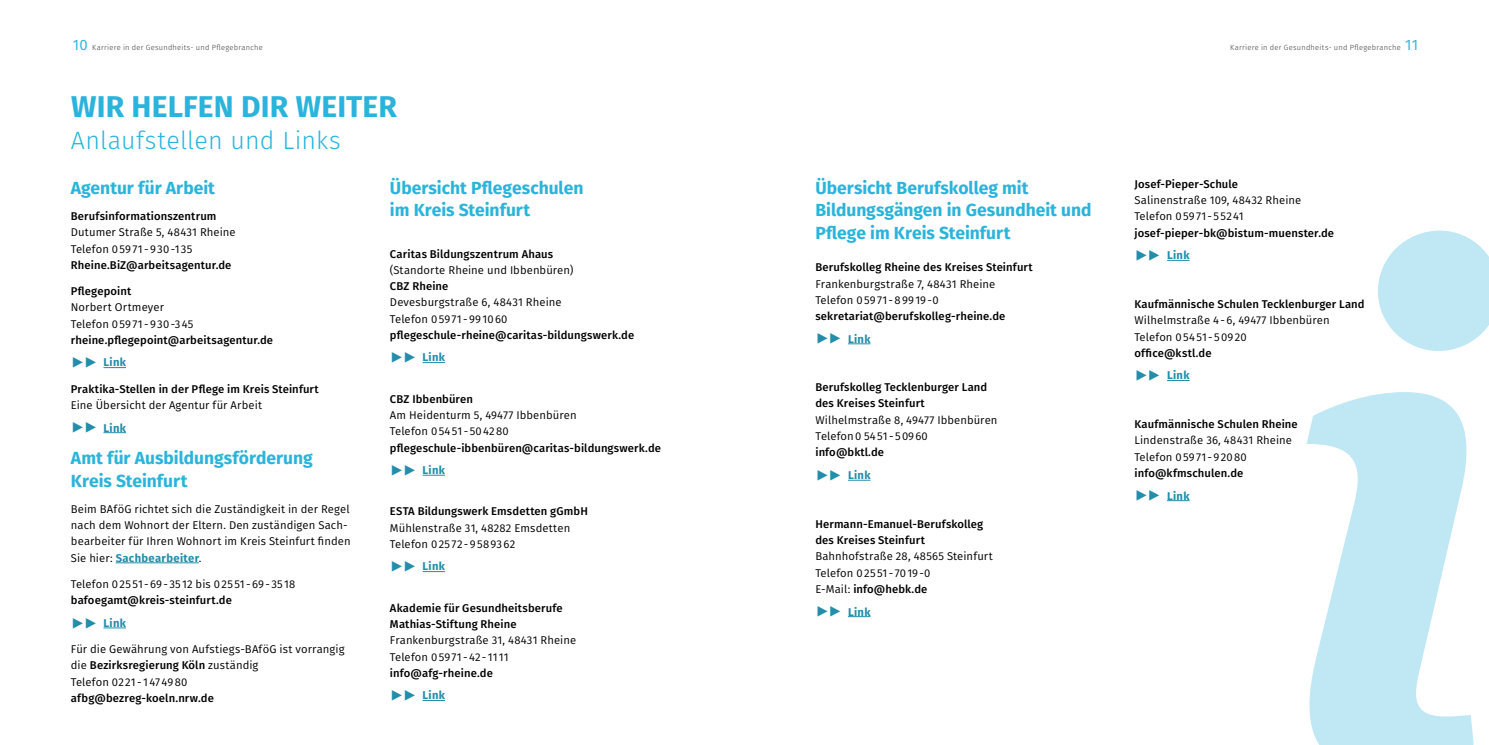
<style>
.page{position:relative;width:1489px;height:745px;background:#fff}
.page>*{position:absolute;margin:0;border:0;box-sizing:border-box;transform-origin:0 0}
.t1{font:700 30px "Fira Sans";letter-spacing:.005em;color:#2ab4db}
.t2{font:300 25px "Fira Sans";letter-spacing:.005em;color:#2ab4db}
.t3{font:700 17.5px/22.5px "Fira Sans";color:#2ab4db}
.t4{font:11.25px/16.2px "Fira Sans";letter-spacing:.01em;color:#000}
.t5{font:500 11.25px/22.5px "Fira Sans";letter-spacing:.01em;color:#000}
.t6{font:700 11.25px "Fira Sans";letter-spacing:.025em;color:#238daa}
.t7{font:300 7.5px "Fira Sans";letter-spacing:.03em;color:#3c3c3b}
.s1{font-weight:400;font-size:15px;color:#2ab4db}
.s2{font-weight:700;font-size:22.5px;color:#238daa}
.s3{font-weight:700;color:#238daa}
.s4{font-weight:500}
.s5{font-size:22.5px}
</style>
<div class="page">
<svg style="left:1306px;top:230px;width:182px;height:514px;fill:#bfe8f4"></svg>
<svg style="left:103px;top:367px;width:23px;height:1px"></svg>
<svg style="left:103px;top:432px;width:23px;height:1px"></svg>
<hr style="left:116px;top:562px;width:83px;height:1px;background:#238daa">
<svg style="left:103px;top:627px;width:23px;height:1px"></svg>
<svg style="left:422px;top:362px;width:23px;height:1px"></svg>
<svg style="left:422px;top:474px;width:23px;height:1px"></svg>
<svg style="left:422px;top:571px;width:23px;height:1px"></svg>
<svg style="left:848px;top:343px;width:22px;height:1px"></svg>
<svg style="left:848px;top:479px;width:22px;height:1px"></svg>
<svg style="left:848px;top:616px;width:22px;height:1px"></svg>
<svg style="left:1167px;top:260px;width:22px;height:1px"></svg>
<svg style="left:1167px;top:380px;width:22px;height:1px"></svg>
<svg style="left:1167px;top:500px;width:22px;height:1px"></svg>
<p class="t7" style="left:73px;top:42px;width:191px"><span class="s1">10</span> Karriere in der Gesundheits- und Pflegebranche</p>
<p class="t7" style="left:1230px;top:42px;width:189px">Karriere in der Gesundheits- und Pflegebranche <span class="s1">11</span></p>
<h1 class="t1" style="left:71px;top:81px;width:327px">WIR HELFEN DIR WEITER</h1>
<h2 class="t2" style="left:71px;top:123px;width:271px">Anlaufstellen und Links</h2>
<h3 class="t3" style="left:71px;top:175px;width:146px">Agentur für Arbeit</h3>
<p class="t5" style="left:71px;top:204px;width:147px">Berufsinformationszentrum</p>
<p class="t4" style="left:71px;top:224px;width:166px">Dutumer Straße 5, 48431 Rheine<br>Telefon 05971-930-135</p>
<p class="t5" style="left:71px;top:253px;width:162px">Rheine.BiZ@arbeitsagentur.de</p>
<p class="t5" style="left:71px;top:279px;width:62px">Pflegepoint</p>
<p class="t4" style="left:71px;top:299px;width:124px">Norbert Ortmeyer<br>Telefon 05971-930-345</p>
<p class="t5" style="left:71px;top:328px;width:204px">rheine.pflegepoint@arbeitsagentur.de <span class="s2">►►</span> <span class="s3">Link</span></p>
<p class="t5" style="left:71px;top:377px;width:249px">Praktika-Stellen in der Pflege im Kreis Steinfurt</p>
<p class="t4" style="left:71px;top:393px;width:193px;line-height:22.5px">Eine Übersicht der Agentur für Arbeit <span class="s2">►►</span> <span class="s3">Link</span></p>
<h3 class="t3" style="left:71px;top:445px;width:243px">Amt für Ausbildungsförderung<br>Kreis Steinfurt</h3>
<p class="t4" style="left:71px;top:500px;width:281px">Beim BAföG richtet sich die Zuständigkeit in der Regel nach dem Wohnort der Eltern. Den zuständigen Sach&shy;bearbeiter für Ihren Wohnort im Kreis Steinfurt finden Sie hier: <span class="s3">Sachbearbeiter</span>.</p>
<p class="t4" style="left:71px;top:575px;width:226px">Telefon 02551-69-3512 bis 02551-69-3518</p>
<p class="t5" style="left:71px;top:588px;width:162px">bafoegamt@kreis-steinfurt.de <span class="s2">►►</span> <span class="s3">Link</span></p>
<p class="t4" style="left:71px;top:640px;width:275px">Für die Gewährung von Aufstiegs-BAföG ist vorrangig die <span class="s4">Bezirksregierung Köln</span> zuständig<br>Telefon 0221-1474980</p>
<p class="t5" style="left:71px;top:685px;width:145px">afbg@bezreg-koeln.nrw.de</p>
<h3 class="t3" style="left:390px;top:175px;width:195px">Übersicht Pflegeschulen im Kreis Steinfurt</h3>
<p class="t5" style="left:390px;top:242px;width:165px">Caritas Bildungszentrum Ahaus</p>
<p class="t4" style="left:390px;top:261px;width:185px">(Standorte Rheine und Ibbenbüren)</p>
<p class="t5" style="left:390px;top:274px;width:60px">CBZ Rheine</p>
<p class="t4" style="left:390px;top:294px;width:173px">Devesburgstraße 6, 48431 Rheine<br>Telefon 05971-991060</p>
<p class="t5" style="left:390px;top:323px;width:246px">pflegeschule-rheine@caritas-bildungswerk.de <span class="s2">►►</span> <span class="s3">Link</span></p>
<p class="t5" style="left:390px;top:387px;width:85px">CBZ Ibbenbüren</p>
<p class="t4" style="left:390px;top:406px;width:188px">Am Heidenturm 5, 49477 Ibbenbüren<br>Telefon 05451-504280</p>
<p class="t5" style="left:390px;top:435px;width:273px">pflegeschule-ibbenbüren@caritas-bildungswerk.de <span class="s2">►►</span> <span class="s3">Link</span></p>
<p class="t5" style="left:390px;top:499px;width:199px">ESTA Bildungswerk Emsdetten gGmbH</p>
<p class="t4" style="left:390px;top:519px;width:182px">Mühlenstraße 31, 48282 Emsdetten<br>Telefon 02572-9589362</p>
<p class="t6" style="left:390px;top:556px;width:57px"><span class="s5">►►</span> Link</p>
<p class="t5" style="left:390px;top:598px;width:174px;line-height:16.2px">Akademie für Gesundheitsberufe<br>Mathias-Stiftung Rheine</p>
<p class="t4" style="left:390px;top:631px;width:188px">Frankenburgstraße 31, 48431 Rheine<br>Telefon 05971 -42 - 11 11</p>
<p class="t5" style="left:390px;top:660px;width:104px">info@afg-rheine.de <span class="s2">►►</span> <span class="s3">Link</span></p>
<h3 class="t3" style="left:815px;top:175px;width:277px">Übersicht Berufskolleg mit<br>Bildungsgängen in Gesundheit und<br>Pflege im Kreis Steinfurt</h3>
<p class="t5" style="left:815px;top:255px;width:219px">Berufskolleg Rheine des Kreises Steinfurt</p>
<p class="t4" style="left:815px;top:275px;width:181px">Frankenburgstraße 7, 48431 Rheine<br>Telefon 05971-89919-0</p>
<p class="t5" style="left:815px;top:304px;width:191px">sekretariat@berufskolleg-rheine.de <span class="s2">►►</span> <span class="s3">Link</span></p>
<p class="t5" style="left:815px;top:379px;width:173px;line-height:15.9px">Berufskolleg Tecklenburger Land des Kreises Steinfurt</p>
<p class="t4" style="left:815px;top:411px;width:183px">Wilhelmstraße 8, 49477 Ibbenbüren<br>Telefon 0 54 51 - 5 09 60</p>
<p class="t5" style="left:815px;top:440px;width:70px;line-height:22.9px">info@bktl.de <span class="s2">►►</span> <span class="s3">Link</span></p>
<p class="t5" style="left:815px;top:515px;width:169px;line-height:16.2px">Hermann-Emanuel-Berufskolleg des Kreises Steinfurt</p>
<p class="t4" style="left:815px;top:547px;width:179px">Bahnhofstraße 28, 48565 Steinfurt<br>Telefon 02551-7019-0<br>E-Mail: <span class="s4">info@hebk.de</span></p>
<p class="t6" style="left:815px;top:601px;width:57px"><span class="s5">►►</span> Link</p>
<p class="t5" style="left:1134px;top:172px;width:105px">Josef-Pieper-Schule</p>
<p class="t4" style="left:1134px;top:192px;width:168px">Salinenstraße 109, 48432 Rheine<br>Telefon 05971-55241</p>
<p class="t5" style="left:1134px;top:221px;width:201px">josef-pieper-bk@bistum-muenster.de <span class="s2">►►</span> <span class="s3">Link</span></p>
<p class="t5" style="left:1134px;top:292px;width:232px">Kaufmännische Schulen Tecklenburger Land</p>
<p class="t4" style="left:1134px;top:312px;width:197px">Wilhelmstraße 4-6, 49477 Ibbenbüren<br>Telefon 05451-50920</p>
<p class="t5" style="left:1134px;top:341px;width:79px">office@kstl.de <span class="s2">►►</span> <span class="s3">Link</span></p>
<p class="t5" style="left:1134px;top:412px;width:165px">Kaufmännische Schulen Rheine</p>
<p class="t4" style="left:1134px;top:432px;width:159px">Lindenstraße 36, 48431 Rheine<br>Telefon 05971-92080</p>
<p class="t5" style="left:1134px;top:461px;width:110px">info@kfmschulen.de <span class="s2">►►</span> <span class="s3">Link</span></p>
</div>
